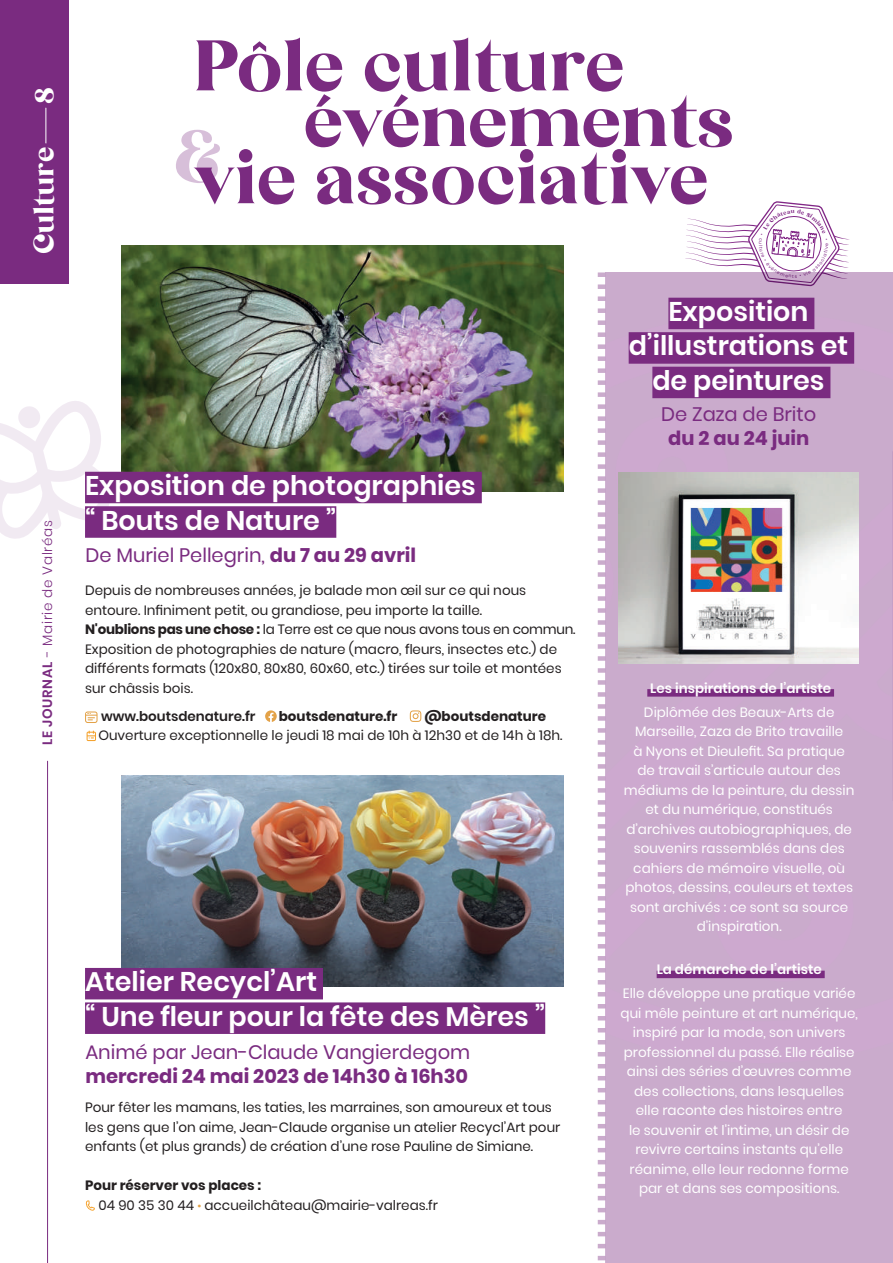
<style>
.page{position:relative;width:893px;height:1263px;background:#fff}
.page>*{position:absolute;margin:0;border:0;box-sizing:border-box;transform-origin:0 0}
.t1{font:75px/112.8px "The Brandeand Lotaline";letter-spacing:-.01em;color:#7a2b80}
.t2{font:29.25px "The Brandeand Lotaline";letter-spacing:-.01em;color:#fff}
.t3{font:600 27px/34.5px "Poppins";color:#fff}
.t4{font:27px "The Brandeand Lotaline";color:#fff}
.t5{font:19.5px "Poppins";color:#7a2b80}
.t6{font:700 19.5px "Poppins";color:#7a2b80}
.t7{font:13.5px/19.5px "Poppins";color:#fff;text-align:center}
.t8{font:13.5px/19.5px "Poppins";color:#231f20}
.t9{font:600 13.5px "Poppins";color:#fff}
.t10{font:700 13.5px "Poppins";color:#231f20}
.t11{font:300 13.5px "Poppins";letter-spacing:.05em;color:#7a2b80}
.t12{font:600 13.5px "Poppins";color:#231f20}
.s1{font-weight:600}
.s2{font-weight:700}
.s3{font-weight:300;font-size:12px;color:#e3a248}
</style>
<div class="page">
<div style="left:0;top:0;width:69px;height:284px;background:#7a2b80"></div>
<hr style="left:47px;top:761px;width:1px;height:502px;background:#7a2b80">
<hr style="left:46px;top:108px;width:1px;height:35px;background:#fff">
<img style="left:121px;top:246px;width:442px;height:245px">
<img style="left:121px;top:775px;width:442px;height:211px">
<svg style="left:0;top:401px;width:111px;height:138px"></svg>
<div style="left:605px;top:272px;width:288px;height:991px;background:#caabcc"></div>
<div style="left:85px;top:472px;width:397px;height:31px;background:#7a2b80"></div>
<div style="left:85px;top:506px;width:251px;height:32px;background:#7a2b80"></div>
<div style="left:85px;top:968px;width:238px;height:31px;background:#7a2b80"></div>
<div style="left:85px;top:1002px;width:460px;height:32px;background:#7a2b80"></div>
<svg style="left:410px;top:710px;width:11px;height:12px"></svg>
<svg style="left:265px;top:710px;width:12px;height:12px"></svg>
<svg style="left:87px;top:731px;width:9px;height:10px"></svg>
<svg style="left:85px;top:711px;width:13px;height:12px"></svg>
<svg style="left:85px;top:1200px;width:10px;height:11px"></svg>
<svg style="left:598px;top:201px;width:258px;height:1060px"></svg>
<h3 class="t4" style="left:28px;top:104px;width:18px;rotate:-90deg">8</h3>
<h2 class="t2" style="left:26px;top:254px;width:109px;rotate:-90deg">Culture</h2>
<p class="t11" style="left:40px;top:745px;width:226px;rotate:-90deg"><span class="s1">LE JOURNAL</span> - Mairie de Valréas</p>
<h1 class="t1" style="left:173px;top:8px;width:537px">Pôle culture &amp;vie associative</h1>
<h1 class="t1" style="left:304px;top:64px;width:432px">événements</h1>
<h3 class="t3" style="left:629px;top:294px;width:221px;text-align:center">Exposition d’illustrations et de peintures</h3>
<h3 class="t3" style="left:85px;top:468px;width:392px">Exposition de photographies “ Bouts de Nature ”</h3>
<h3 class="t5" style="left:85px;top:544px;width:332px">De Muriel Pellegrin, <span class="s2">du 7 au 29 avril</span></h3>
<p class="t8" style="left:85px;top:581px;width:492px">Depuis de nombreuses années, je balade mon œil sur ce qui nous entoure. Infiniment petit, ou grandiose, peu importe la taille.<br><span class="s2">N'oublions pas une chose :</span> la Terre est ce que nous avons tous en commun.<br>Exposition de photographies de nature (macro, fleurs, insectes etc.) de différents formats (120x80, 80x80, 60x60, etc.) tirées sur toile et montées sur châssis bois.</p>
<p class="t12" style="left:101px;top:708px;width:156px">www.boutsdenature.fr</p>
<p class="t10" style="left:279px;top:708px;width:120px">boutsdenature.fr</p>
<p class="t10" style="left:424px;top:708px;width:123px">@boutsdenature</p>
<p class="t8" style="left:98px;top:726px;width:466px">Ouverture exceptionnelle le jeudi 18 mai de 10h à 12h30 et de 14h à 18h.</p>
<h3 class="t3" style="left:85px;top:965px;width:462px">Atelier Recycl’Art<br>“ Une fleur pour la fête des Mères ”</h3>
<h3 class="t5" style="left:85px;top:1040px;width:386px">Animé par Jean-Claude Vangierdegom</h3>
<h3 class="t6" style="left:85px;top:1064px;width:384px">mercredi 24 mai 2023 de 14h30 à 16h30</h3>
<p class="t8" style="left:85px;top:1098px;width:477px">Pour fêter les mamans, les taties, les marraines, son amoureux et tous les gens que l’on aime, Jean-Claude organise un atelier Recycl’Art pour enfants (et plus grands) de création d’une rose Pauline de Simiane.</p>
<p class="t8" style="left:98px;top:1176px;width:341px;text-indent:-13px"><span class="s2">Pour réserver vos places :<br></span>04 90 35 30 44 <span class="s3">•</span> accueilchâteau@mairie-valreas.fr</p>
<h3 class="t5" style="left:661px;top:403px;width:157px">De Zaza de Brito</h3>
<h3 class="t6" style="left:668px;top:427px;width:143px">du 2 au 24 juin</h3>
<p class="t9" style="left:650px;top:680px;width:182px">Les inspirations de l’artiste</p>
<p class="t7" style="left:624px;top:702px;width:232px">Diplômée des Beaux-Arts de<br>Marseille, Zaza de Brito travaille<br>à Nyons et Dieulefit. Sa pratique de travail s’articule autour des médiums de la peinture, du dessin et du numérique, constitués d’archives autobiographiques, de souvenirs rassemblés dans des cahiers de mémoire visuelle, où photos, dessins, couleurs et textes sont archivés : ce sont sa source d’inspiration.</p>
<p class="t9" style="left:657px;top:962px;width:167px">La démarche de l’artiste</p>
<p class="t7" style="left:621px;top:984px;width:239px">Elle développe une pratique variée qui mêle peinture et art numérique, inspiré par la mode, son univers professionnel du passé. Elle réalise ainsi des séries d’œuvres comme des collections, dans lesquelles<br>elle raconte des histoires entre<br>le souvenir et l'intime, un désir de revivre certains instants qu’elle réanime, elle leur redonne forme par et dans ses compositions.</p>
</div>
